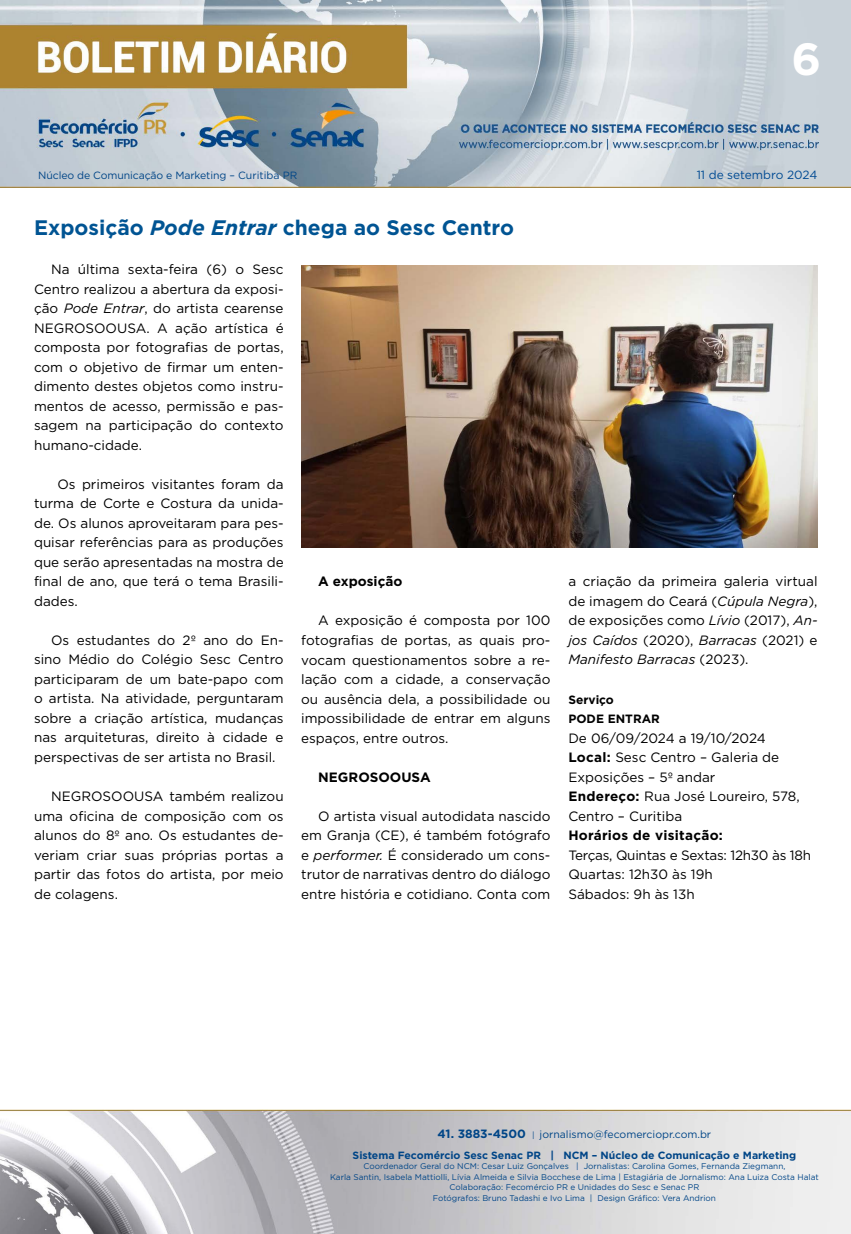
<style>
.page{position:relative;width:851px;height:1234px;background:#fff}
.page>*{position:absolute;margin:0;border:0;box-sizing:border-box;transform-origin:0 0}
.t1{font:700 45px "Gotham";color:#fff}
.t2{font:700 21px "Gotham";color:#005493}
.t3{font:13.5px/19.5px "Gotham";color:#000;text-align:justify}
.t4{font:700 13.5px "Gotham";color:#000}
.t5{font:700 13.5px "Gotham";letter-spacing:.02em;color:#000}
.t6{font:700 12px/19.5px "Gotham";color:#000}
.t7{font:11.85px "Gotham";color:#004a93}
.t8{font:700 10.5px/21px "Gotham";color:#004587;text-align:center}
.t9{font:10.5px "Gotham";letter-spacing:-.01em;color:#004587}
.t10{font:8.25px/10.5px "Gotham";color:#004587;text-align:center}
.s1{font-style:italic}
.s2{font-weight:700}
.s3{font-size:12px}
.s4{font-weight:400;font-size:8.25px}
.s5{font-weight:400}
</style>
<div class="page">
<img style="left:0;top:0;width:850px;height:188px">
<img style="left:0;top:1109px;width:850px;height:124px">
<img style="left:301px;top:265px;width:516px;height:282px">
<h1 class="t1" style="left:791px;top:29px;width:31px">6</h1>
<p class="t9" style="left:38px;top:168px;width:260px">Núcleo de Comunicação e Marketing – Curitiba PR</p>
<p class="t7" style="left:696px;top:167px;width:122px">11 de setembro 2024</p>
<h2 class="t2" style="left:34px;top:214px;width:481px">Exposição <span class="s1">Pode Entrar</span> chega ao Sesc Centro</h2>
<p class="t3" style="left:34px;top:259px;width:251px;text-indent:17px">Na última sexta-feira (6) o Sesc Centro realizou a abertura da exposi&shy;ção <span class="s1">Pode Entrar</span>, do artista cearense NEGROSOOUSA. A ação artística é composta por fotografias de portas, com o objetivo de firmar um enten&shy;dimento destes objetos como instru&shy;mentos de acesso, permissão e pas&shy;sagem na participação do contexto humano-cidade.</p>
<p class="t3" style="left:34px;top:474px;width:251px;text-indent:23px">Os primeiros visitantes foram da turma de Corte e Costura da unida&shy;de. Os alunos aproveitaram para pes&shy;quisar referências para as produções que serão apresentadas na mostra de final de ano, que terá o tema Brasili&shy;dades.</p>
<p class="t3" style="left:34px;top:630px;width:251px;text-indent:17px">Os estudantes do 2º ano do En&shy;sino Médio do Colégio Sesc Centro participaram de um bate-papo com o artista. Na atividade, perguntaram sobre a criação artística, mudanças nas arquiteturas, direito à cidade e perspectivas de ser artista no Brasil.</p>
<p class="t3" style="left:34px;top:786px;width:251px;text-indent:17px">NEGROSOOUSA também realizou uma oficina de composição com os alunos do 8º ano. Os estudantes de&shy;veriam criar suas próprias portas a partir das fotos do artista, por meio de colagens.</p>
<p class="t4" style="left:318px;top:572px;width:86px">A exposição</p>
<p class="t3" style="left:301px;top:610px;width:251px;text-indent:17px">A exposição é composta por 100 fotografias de portas, as quais pro&shy;vocam questionamentos sobre a re&shy;lação com a cidade, a conservação ou ausência dela, a possibilidade ou impossibilidade de entrar em alguns espaços, entre outros.</p>
<p class="t4" style="left:318px;top:767px;width:114px">NEGROSOOUSA</p>
<p class="t3" style="left:301px;top:805px;width:251px;text-indent:17px">O artista visual autodidata nascido em Granja (CE), é também fotógrafo e <span class="s1">performer.</span> É considerado um cons&shy;trutor de narrativas dentro do diálogo entre história e cotidiano. Conta com</p>
<p class="t3" style="left:568px;top:571px;width:251px">a criação da primeira galeria virtual de imagem do Ceará (<span class="s1">Cúpula Negra</span>), de exposições como <span class="s1">Lívio</span> (2017), <span class="s1">An&shy;jos Caídos</span> (2020), <span class="s1">Barracas</span> (2021) e <span class="s1">Manifesto Barracas</span> (2023).</p>
<p class="t6" style="left:568px;top:689px;width:93px">Serviço<br>PODE ENTRAR</p>
<p class="t3" style="left:568px;top:727px;width:233px;text-align:left">De 06/09/2024 a 19/10/2024<br><span class="s2">Local:</span> Sesc Centro – Galeria de<br>Exposições – 5º andar<br><span class="s2">Endereço:</span> Rua José Loureiro, 578,<br>Centro – Curitiba</p>
<p class="t5" style="left:568px;top:826px;width:156px">Horários de visitação:</p>
<p class="t3" style="left:568px;top:844px;width:244px;text-align:left">Terças, Quintas e Sextas: 12h30 às 18h<br>Quartas: 12h30 às 19h<br>Sábados: 9h às 13h</p>
<p class="t8" style="left:352px;top:1122px;width:445px"><span class="s3">41. 3883-4500</span> <span class="s4">|</span> <span class="s5">jornalismo@fecomerciopr.com.br<br></span>Sistema Fecomércio Sesc Senac PR | NCM – Núcleo de Comunicação e Marketing</p>
<p class="t10" style="left:330px;top:1160px;width:490px">Coordenador Geral do NCM: Cesar Luiz Gonçalves | Jornalistas: Carolina Gomes, Fernanda Ziegmann,<br>Karla Santin, Isabela Mattiolli, Lívia Almeida e Silvia Bocchese de Lima | Estagiária de Jornalismo: Ana Luiza Costa Halat Colaboração: Fecomércio PR e Unidades do Sesc e Senac PR<br>Fotógrafos: Bruno Tadashi e Ivo Lima | Design Gráfico: Vera Andrion</p>
</div>
